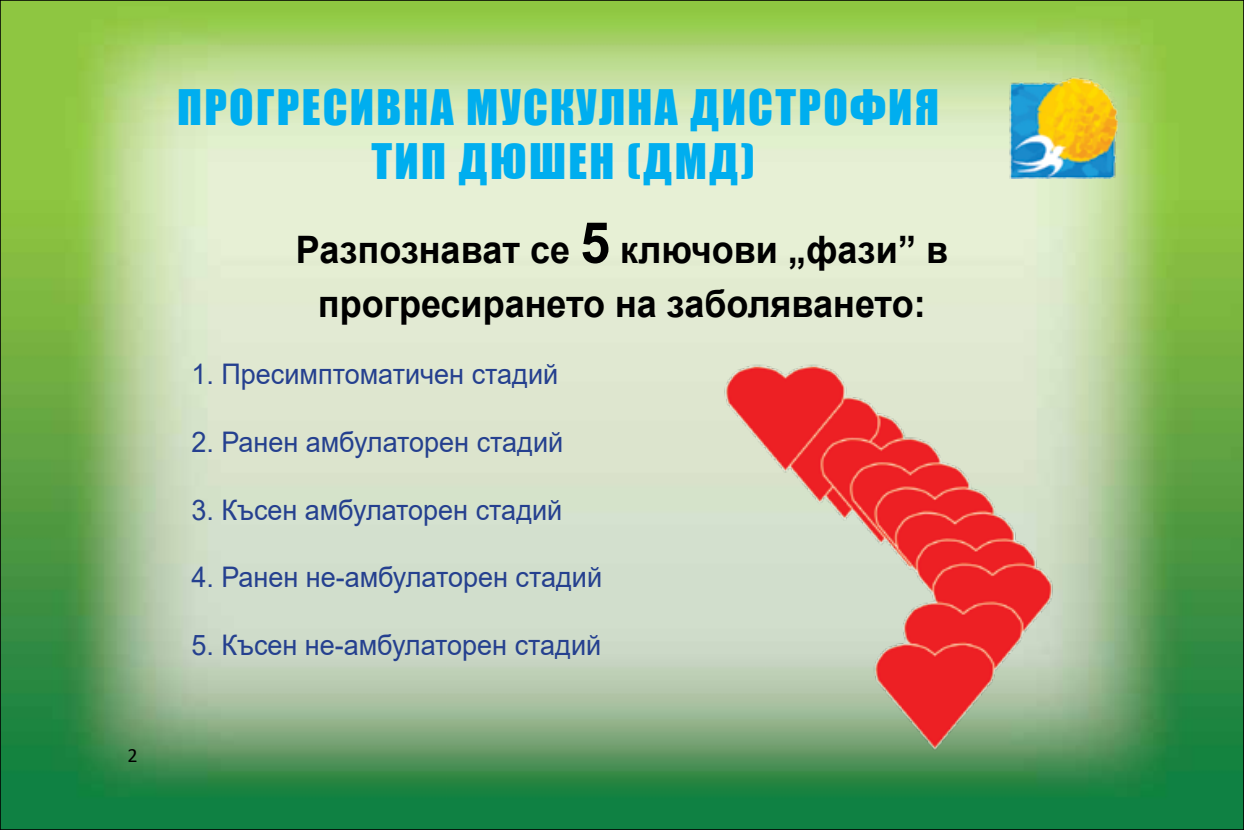
<style>
.page{position:relative;width:1244px;height:830px;background:#fff}
.page>*{position:absolute;margin:0;border:0;box-sizing:border-box;transform-origin:0 0}
.t1{font:45px/54px "Impact";letter-spacing:.05em;color:#00aeef;text-align:center}
.t2{font:700 37.8px/54px "Arial";color:#000;text-align:center;scale:.95 1}
.t3{font:28.35px "Arial";color:#25408f;scale:.95 1}
.t4{font:20.25px "Calibri";color:#000}
.s1{font-size:56.7px}
</style>
<div class="page">
<img style="left:2px;top:2px;width:1240px;height:825px">
<img style="left:1009px;top:75px;width:108px;height:104px">
<img style="left:716px;top:357px;width:347px;height:399px">
<p class="t4" style="left:128px;top:741px;width:12px">2</p>
<h1 class="t1" style="left:177px;top:79px;width:763px">ПРОГРЕСИВНА МУСКУЛНА ДИСТРОФИЯ<br>ТИП ДЮШЕН (ДМД)</h1>
<h2 class="t2" style="left:296px;top:223px;width:688px">Разпознават се <span class="s1">5</span> ключови „фази” в прогресирането на заболяването:</h2>
<p class="t3" style="left:191px;top:355px;width:388px">1. Пресимптоматичен стадий</p>
<p class="t3" style="left:191px;top:422px;width:393px">2. Ранен амбулаторен стадий</p>
<p class="t3" style="left:191px;top:490px;width:392px">3. Късен амбулаторен стадий</p>
<p class="t3" style="left:191px;top:557px;width:434px">4. Ранен не-амбулаторен стадий</p>
<p class="t3" style="left:191px;top:625px;width:433px">5. Късен не-амбулаторен стадий</p>
</div>
